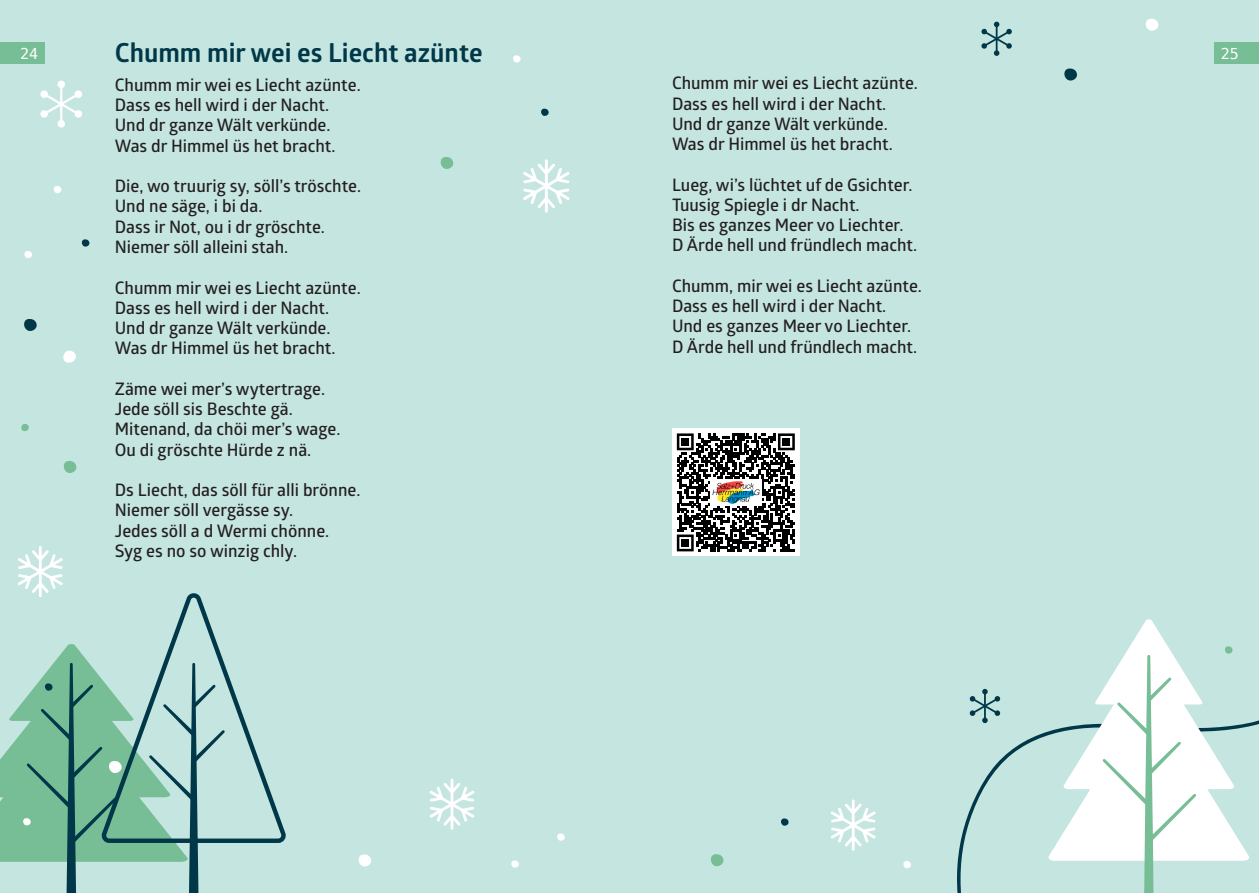
<style>
.page{position:relative;width:1259px;height:893px;background:#fff}
.page>*{position:absolute;margin:0;border:0;box-sizing:border-box;transform-origin:0 0}
.t1{font:700 26.25px "Glober";color:#003849}
.t2{font:600 17.25px/20.2px "Glober";color:#231f20}
.t3{font:15px "Menlo";color:#fff}
</style>
<div class="page">
<div style="left:629px;top:0;width:630px;height:893px;background:#c5e5e0"></div>
<svg style="left:957px;top:688px;width:302px;height:205px"></svg>
<svg style="left:1047px;top:619px;width:203px;height:242px"></svg>
<svg style="left:1102px;top:655px;width:94px;height:238px"></svg>
<svg style="left:831px;top:799px;width:45px;height:52px"></svg>
<svg style="left:711px;top:854px;width:13px;height:13px"></svg>
<svg style="left:903px;top:861px;width:8px;height:8px"></svg>
<svg style="left:1225px;top:646px;width:8px;height:8px"></svg>
<svg style="left:781px;top:818px;width:8px;height:8px"></svg>
<div style="left:1214px;top:43px;width:45px;height:21px;background:#77be96"></div>
<svg style="left:969px;top:689px;width:31px;height:34px"></svg>
<div style="left:0;top:0;width:629px;height:893px;background:#c5e5e0"></div>
<svg style="left:557px;top:833px;width:8px;height:8px"></svg>
<svg style="left:18px;top:546px;width:45px;height:51px"></svg>
<svg style="left:40px;top:81px;width:42px;height:47px"></svg>
<svg style="left:170px;top:593px;width:116px;height:250px"></svg>
<svg style="left:1064px;top:68px;width:13px;height:13px"></svg>
<svg style="left:64px;top:461px;width:13px;height:12px"></svg>
<svg style="left:1145px;top:18px;width:14px;height:13px"></svg>
<svg style="left:54px;top:186px;width:8px;height:8px"></svg>
<svg style="left:24px;top:251px;width:8px;height:7px"></svg>
<svg style="left:82px;top:239px;width:8px;height:8px"></svg>
<svg style="left:0;top:644px;width:225px;height:249px"></svg>
<svg style="left:981px;top:22px;width:31px;height:34px"></svg>
<svg style="left:523px;top:159px;width:47px;height:54px"></svg>
<svg style="left:440px;top:157px;width:14px;height:12px"></svg>
<svg style="left:358px;top:854px;width:13px;height:13px"></svg>
<svg style="left:511px;top:860px;width:8px;height:8px"></svg>
<svg style="left:24px;top:319px;width:13px;height:12px"></svg>
<svg style="left:21px;top:423px;width:8px;height:8px"></svg>
<svg style="left:63px;top:350px;width:13px;height:13px"></svg>
<svg style="left:429px;top:778px;width:46px;height:52px"></svg>
<div style="left:0;top:43px;width:45px;height:21px;background:#77be96"></div>
<svg style="left:513px;top:55px;width:8px;height:8px"></svg>
<svg style="left:541px;top:108px;width:8px;height:8px"></svg>
<div style="left:672px;top:429px;width:127px;height:127px;background:#fff"></div>
<svg style="left:677px;top:433px;width:118px;height:118px"></svg>
<div style="left:681px;top:438px;width:8px;height:7px;background:#000"></div>
<div style="left:783px;top:438px;width:7px;height:7px;background:#000"></div>
<div style="left:681px;top:539px;width:8px;height:8px;background:#000"></div>
<img style="left:710px;top:479px;width:51px;height:27px">
<h1 class="t1" style="left:115px;top:35px;width:369px">Chumm mir wei es Liecht azünte</h1>
<p class="t2" style="left:115px;top:74px;width:247px">Chumm mir wei es Liecht azünte.<br>Dass es hell wird i der Nacht.<br>Und dr ganze Wält verkünde.<br>Was dr Himmel üs het bracht.</p>
<p class="t2" style="left:115px;top:175px;width:248px">Die, wo truurig sy, söll’s tröschte.<br>Und ne säge, i bi da.<br>Dass ir Not, ou i dr gröschte.<br>Niemer söll alleini stah.</p>
<p class="t2" style="left:115px;top:277px;width:247px">Chumm mir wei es Liecht azünte.<br>Dass es hell wird i der Nacht.<br>Und dr ganze Wält verkünde.<br>Was dr Himmel üs het bracht.</p>
<p class="t2" style="left:115px;top:378px;width:227px">Zäme wei mer’s wytertrage.<br>Jede söll sis Beschte gä.<br>Mitenand, da chöi mer’s wage.<br>Ou di gröschte Hürde z nä.</p>
<p class="t2" style="left:115px;top:479px;width:247px">Ds Liecht, das söll für alli brönne.<br>Niemer söll vergässe sy.<br>Jedes söll a d Wermi chönne.<br>Syg es no so winzig chly.</p>
<p class="t3" style="left:20px;top:43px;width:20px">24</p>
<p class="t3" style="left:1220px;top:43px;width:20px">25</p>
<p class="t2" style="left:672px;top:73px;width:247px">Chumm mir wei es Liecht azünte.<br>Dass es hell wird i der Nacht.<br>Und dr ganze Wält verkünde.<br>Was dr Himmel üs het bracht.</p>
<p class="t2" style="left:672px;top:174px;width:247px">Lueg, wi’s lüchtet uf de Gsichter.<br>Tuusig Spiegle i dr Nacht.<br>Bis es ganzes Meer vo Liechter.<br>D Ärde hell und fründlech macht.</p>
<p class="t2" style="left:672px;top:275px;width:251px">Chumm, mir wei es Liecht azünte.<br>Dass es hell wird i der Nacht.<br>Und es ganzes Meer vo Liechter.<br>D Ärde hell und fründlech macht.</p>
</div>
